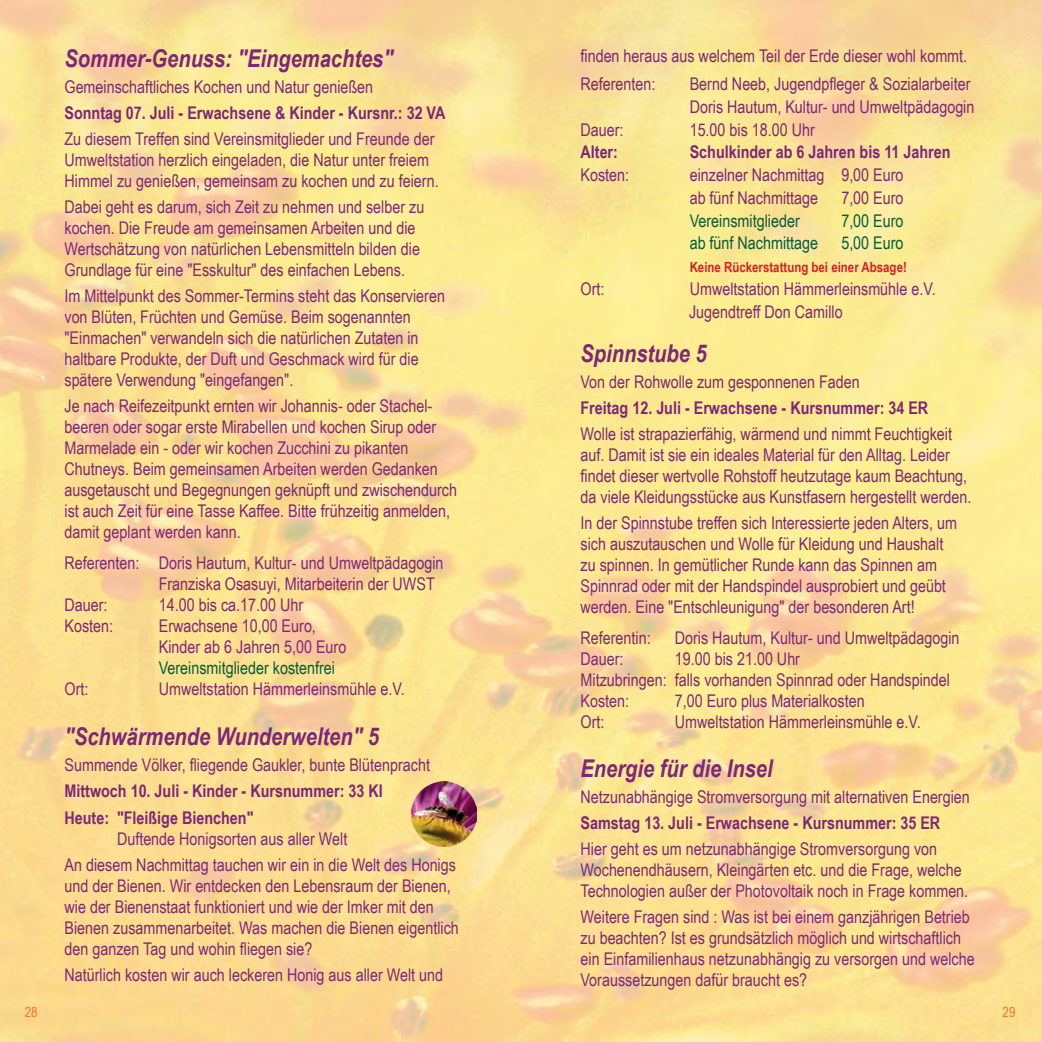
<style>
.page{position:relative;width:1042px;height:1042px;background:#fff}
.page>*{position:absolute;margin:0;border:0;box-sizing:border-box;transform-origin:0 0}
.t1{font:italic 700 24.5px "Arial Narrow";color:#7d2776}
.t2{font:17.5px/21px "Arial Narrow";color:#7d2776}
.t3{font:700 17.5px/27.5px "Arial Narrow";color:#7d2776}
.t4{font:17.5px "Arial Narrow";color:#055b3a}
.t5{font:700 14px "Arial Narrow";color:#d1232a}
.t6{font:14px "Arial Narrow";color:#ec7b2a}
</style>
<div class="page">
<img style="left:0;top:0;width:1042px;height:1042px">
<img style="left:412px;top:781px;width:64px;height:65px">
<h1 class="t1" style="left:64px;top:40px;width:330px">Sommer-Genuss: "Eingemachtes"</h1>
<p class="t2" style="left:64px;top:76px;width:310px">Gemeinschaftliches Kochen und Natur genießen</p>
<p class="t3" style="left:64px;top:99px;width:382px">Sonntag 07. Juli - Erwachsene &amp; Kinder - Kursnr.: 32 VA</p>
<p class="t2" style="left:64px;top:128px;width:376px">Zu diesem Treffen sind Vereinsmitglieder und Freunde der<br>Umweltstation herzlich eingeladen, die Natur unter freiem<br>Himmel zu genießen, gemeinsam zu kochen und zu feiern.</p>
<p class="t2" style="left:64px;top:196px;width:361px">Dabei geht es darum, sich Zeit zu nehmen und selber zu kochen. Die Freude am gemeinsamen Arbeiten und die Wertschätzung von natürlichen Lebensmitteln bilden die Grundlage für eine "Esskultur" des einfachen Lebens.</p>
<p class="t2" style="left:64px;top:285px;width:382px">Im Mittelpunkt des Sommer-Termins steht das Konservieren von Blüten, Früchten und Gemüse. Beim sogenannten "Einmachen" verwandeln sich die natürlichen Zutaten in haltbare Produkte, der Duft und Geschmack wird für die spätere Verwendung "eingefangen".</p>
<p class="t2" style="left:64px;top:395px;width:394px">Je nach Reifezeitpunkt ernten wir Johannis- oder Stachel&shy;beeren oder sogar erste Mirabellen und kochen Sirup oder Marmelade ein - oder wir kochen Zucchini zu pikanten Chutneys. Beim gemeinsamen Arbeiten werden Gedanken ausgetauscht und Begegnungen geknüpft und zwischendurch ist auch Zeit für eine Tasse Kaffee. Bitte frühzeitig anmelden, damit geplant werden kann.</p>
<p class="t2" style="left:64px;top:552px;width:380px">Referenten: Doris Hautum, Kultur- und Umweltpädagogin</p>
<p class="t2" style="left:159px;top:573px;width:277px">Franziska Osasuyi, Mitarbeiterin der UWST</p>
<p class="t2" style="left:64px;top:594px;width:45px">Dauer:</p>
<p class="t2" style="left:159px;top:594px;width:146px">14.00 bis ca.17.00 Uhr</p>
<p class="t2" style="left:64px;top:615px;width:50px">Kosten:</p>
<p class="t2" style="left:159px;top:615px;width:189px">Erwachsene 10,00 Euro,<br>Kinder ab 6 Jahren 5,00 Euro</p>
<p class="t4" style="left:159px;top:655px;width:178px">Vereinsmitglieder kostenfrei</p>
<p class="t2" style="left:64px;top:678px;width:25px">Ort:</p>
<p class="t2" style="left:159px;top:678px;width:247px">Umweltstation Hämmerleinsmühle e.V.</p>
<h1 class="t1" style="left:64px;top:717px;width:316px">"Schwärmende Wunderwelten" 5</h1>
<p class="t2" style="left:64px;top:753px;width:367px">Summende Völker, fliegende Gaukler, bunte Blütenpracht</p>
<p class="t3" style="left:64px;top:776px;width:320px">Mittwoch 10. Juli - Kinder - Kursnummer: 33 KI<br>Heute: "Fleißige Bienchen"</p>
<p class="t2" style="left:64px;top:825px;width:393px;line-height:25.9px;text-indent:53px">Duftende Honigsorten aus aller Welt<br>An diesem Nachmittag tauchen wir ein in die Welt des Honigs</p>
<p class="t2" style="left:64px;top:874px;width:396px">und der Bienen. Wir entdecken den Lebensraum der Bienen, wie der Bienenstaat funktioniert und wie der Imker mit den Bienen zusammenarbeitet. Was machen die Bienen eigentlich den ganzen Tag und wohin fliegen sie?</p>
<p class="t2" style="left:64px;top:963px;width:380px">Natürlich kosten wir auch leckeren Honig aus aller Welt und</p>
<p class="t2" style="left:580px;top:42px;width:388px;line-height:27.7px">finden heraus aus welchem Teil der Erde dieser wohl kommt.<br>Referenten:</p>
<p class="t2" style="left:690px;top:72px;width:286px;line-height:22.8px">Bernd Neeb, Jugendpfleger &amp; Sozialarbeiter<br>Doris Hautum, Kultur- und Umweltpädagogin</p>
<p class="t2" style="left:580px;top:118px;width:45px">Dauer:</p>
<p class="t2" style="left:690px;top:118px;width:127px">15.00 bis 18.00 Uhr</p>
<p class="t3" style="left:580px;top:138px;width:39px">Alter:</p>
<p class="t3" style="left:690px;top:138px;width:262px">Schulkinder ab 6 Jahren bis 11 Jahren</p>
<p class="t2" style="left:580px;top:164px;width:50px">Kosten:</p>
<p class="t2" style="left:690px;top:163px;width:215px;line-height:22.8px">einzelner Nachmittag 9,00 Euro ab fünf Nachmittage</p>
<p class="t2" style="left:841px;top:186px;width:64px">7,00 Euro</p>
<p class="t4" style="left:690px;top:208px;width:112px">Vereinsmitglieder</p>
<p class="t4" style="left:841px;top:208px;width:64px">7,00 Euro</p>
<p class="t4" style="left:690px;top:230px;width:130px">ab fünf Nachmittage</p>
<p class="t4" style="left:841px;top:230px;width:64px">5,00 Euro</p>
<p class="t5" style="left:690px;top:257px;width:219px">Keine Rückerstattung bei einer Absage!</p>
<p class="t2" style="left:580px;top:277px;width:25px">Ort:</p>
<p class="t2" style="left:689px;top:277px;width:248px;line-height:22.8px">Umweltstation Hämmerleinsmühle e.V.<br>Jugendtreff Don Camillo</p>
<h1 class="t1" style="left:580px;top:335px;width:128px">Spinnstube 5</h1>
<p class="t2" style="left:580px;top:371px;width:281px">Von der Rohwolle zum gesponnenen Faden</p>
<p class="t3" style="left:580px;top:393px;width:349px">Freitag 12. Juli - Erwachsene - Kursnummer: 34 ER</p>
<p class="t2" style="left:580px;top:422px;width:392px">Wolle ist strapazierfähig, wärmend und nimmt Feuchtigkeit auf. Damit ist sie ein ideales Material für den Alltag. Leider findet dieser wertvolle Rohstoff heutzutage kaum Beachtung, da viele Kleidungsstücke aus Kunstfasern hergestellt werden.</p>
<p class="t2" style="left:580px;top:511px;width:378px">In der Spinnstube treffen sich Interessierte jeden Alters, um sich auszutauschen und Wolle für Kleidung und Haushalt zu spinnen. In gemütlicher Runde kann das Spinnen am Spinnrad oder mit der Handspindel ausprobiert und geübt werden. Eine "Entschleunigung" der besonderen Art!</p>
<p class="t2" style="left:580px;top:626px;width:72px">Referentin:</p>
<p class="t2" style="left:675px;top:626px;width:286px">Doris Hautum, Kultur- und Umweltpädagogin</p>
<p class="t2" style="left:580px;top:647px;width:45px">Dauer:</p>
<p class="t2" style="left:580px;top:647px;width:371px;text-indent:94px">19.00 bis 21.00 Uhr<br>Mitzubringen: falls vorhanden Spinnrad oder Handspindel<br>Kosten:</p>
<p class="t2" style="left:675px;top:689px;width:191px">7,00 Euro plus Materialkosten</p>
<p class="t2" style="left:580px;top:710px;width:25px">Ort:</p>
<p class="t2" style="left:675px;top:710px;width:247px">Umweltstation Hämmerleinsmühle e.V.</p>
<h1 class="t1" style="left:580px;top:750px;width:194px">Energie für die Insel</h1>
<p class="t2" style="left:580px;top:786px;width:391px">Netzunabhängige Stromversorgung mit alternativen Energien</p>
<p class="t3" style="left:580px;top:808px;width:361px">Samstag 13. Juli - Erwachsene - Kursnummer: 35 ER</p>
<p class="t2" style="left:580px;top:838px;width:389px">Hier geht es um netzunabhängige Stromversorgung von<br>Wochenendhäusern, Kleingärten etc. und die Frage, welche<br>Technologien außer der Photovoltaik noch in Frage kommen.</p>
<p class="t2" style="left:580px;top:905px;width:396px">Weitere Fragen sind : Was ist bei einem ganzjährigen Betrieb zu beachten? Ist es grundsätzlich möglich und wirtschaftlich ein Einfamilienhaus netzunabhängig zu versorgen und welche Voraussetzungen dafür braucht es?</p>
<p class="t6" style="left:25px;top:1002px;width:14px">28</p>
<p class="t6" style="left:1002px;top:1002px;width:14px">29</p>
</div>
